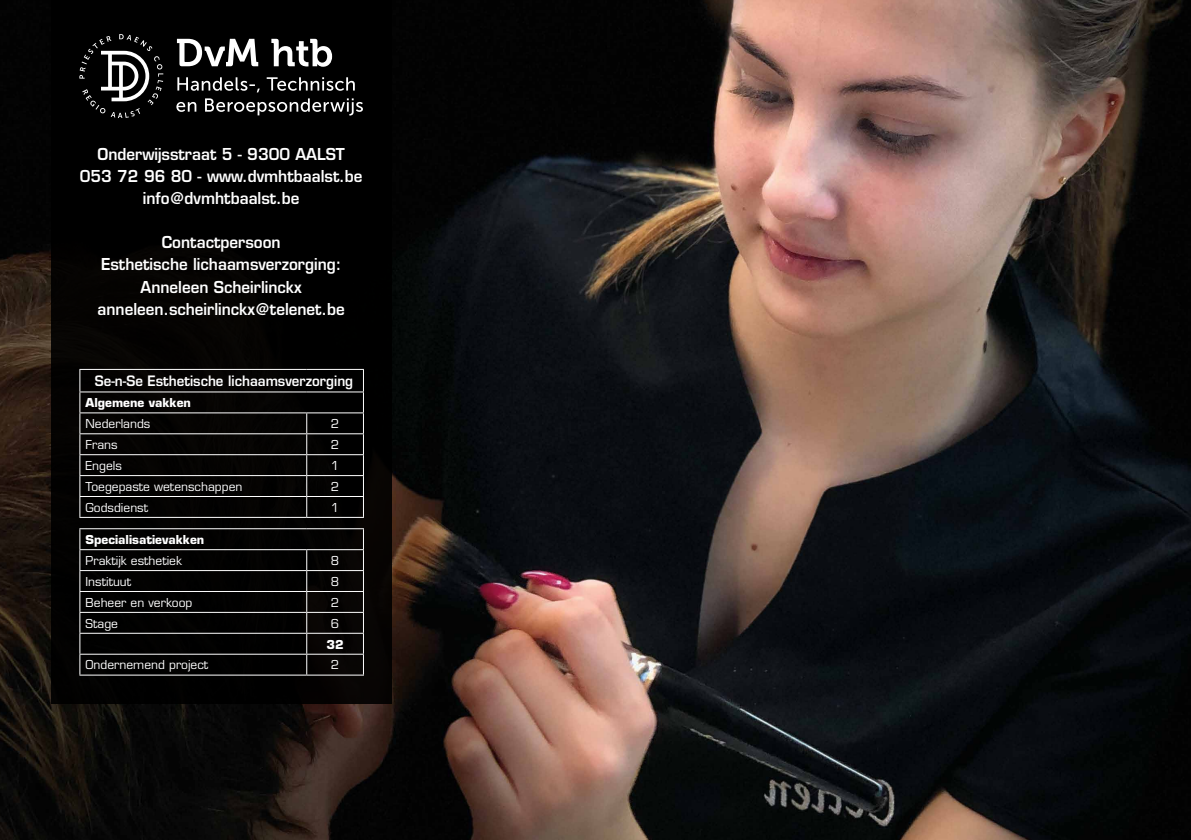
<style>
.page{position:relative;width:1191px;height:840px;background:#fff}
.page>*{position:absolute;margin:0;border:0;box-sizing:border-box;transform-origin:0 0}
.t1{font:600 16px/22px "Eurostile LT";color:#fff;text-align:center;scale:.95 1}
.t2{font:600 14px "Eurostile LT";color:#fff;scale:.95 1}
.t3{font:12px "Eurostile LT";color:#fff}
.t4{font:700 12px "Eurostile LT";color:#fff}
</style>
<div class="page">
<img style="left:0;top:0;width:1191px;height:839px">
<div style="left:51px;top:0;width:340px;height:703px;background:#000"></div>
<hr style="left:79px;top:369px;width:228px;height:1px;background:#fff">
<hr style="left:307px;top:369px;width:57px;height:1px;background:#fff">
<hr style="left:79px;top:391px;width:228px;height:1px;background:#fff">
<hr style="left:307px;top:391px;width:57px;height:1px;background:#fff">
<hr style="left:79px;top:412px;width:228px;height:1px;background:#fff">
<hr style="left:307px;top:412px;width:57px;height:1px;background:#fff">
<hr style="left:79px;top:433px;width:228px;height:1px;background:#fff">
<hr style="left:307px;top:433px;width:57px;height:1px;background:#fff">
<hr style="left:79px;top:454px;width:228px;height:1px;background:#fff">
<hr style="left:307px;top:454px;width:57px;height:1px;background:#fff">
<hr style="left:79px;top:475px;width:228px;height:1px;background:#fff">
<hr style="left:307px;top:475px;width:57px;height:1px;background:#fff">
<hr style="left:79px;top:495px;width:228px;height:1px;background:#fff">
<svg style="left:79px;top:370px;width:1px;height:146px"></svg>
<hr style="left:307px;top:495px;width:57px;height:1px;background:#fff">
<svg style="left:306px;top:413px;width:1px;height:103px"></svg>
<svg style="left:363px;top:370px;width:1px;height:146px"></svg>
<hr style="left:79px;top:549px;width:228px;height:1px;background:#fff">
<hr style="left:307px;top:549px;width:57px;height:1px;background:#fff">
<hr style="left:79px;top:569px;width:228px;height:1px;background:#fff">
<hr style="left:307px;top:569px;width:57px;height:1px;background:#fff">
<hr style="left:79px;top:590px;width:228px;height:1px;background:#fff">
<hr style="left:307px;top:590px;width:57px;height:1px;background:#fff">
<hr style="left:79px;top:611px;width:228px;height:1px;background:#fff">
<hr style="left:307px;top:611px;width:57px;height:1px;background:#fff">
<hr style="left:79px;top:632px;width:228px;height:1px;background:#fff">
<hr style="left:307px;top:632px;width:57px;height:1px;background:#fff">
<hr style="left:79px;top:653px;width:228px;height:1px;background:#fff">
<svg style="left:79px;top:529px;width:1px;height:145px"></svg>
<hr style="left:307px;top:653px;width:57px;height:1px;background:#fff">
<svg style="left:306px;top:550px;width:1px;height:124px"></svg>
<svg style="left:363px;top:529px;width:1px;height:145px"></svg>
<hr style="left:79px;top:674px;width:228px;height:1px;background:#fff">
<hr style="left:307px;top:674px;width:57px;height:1px;background:#fff">
<hr style="left:79px;top:516px;width:228px;height:1px;background:#fff">
<hr style="left:307px;top:516px;width:57px;height:1px;background:#fff">
<hr style="left:79px;top:528px;width:228px;height:1px;background:#fff">
<hr style="left:307px;top:528px;width:57px;height:1px;background:#fff">
<svg style="left:79px;top:34px;width:84px;height:84px"></svg>
<svg style="left:176px;top:98px;width:187px;height:17px"></svg>
<svg style="left:177px;top:77px;width:178px;height:15px"></svg>
<svg style="left:177px;top:39px;width:155px;height:28px"></svg>
<p class="t1" style="left:80px;top:143px;width:299px">Onderwijsstraat 5 - 9300 AALST<br>053 72 96 80 - www.dvmhtbaalst.be info@dvmhtbaalst.be</p>
<p class="t1" style="left:98px;top:231px;width:262px">Contactpersoon<br>Esthetische lichaamsverzorging:<br>Anneleen Scheirlinckx anneleen.scheirlinckx@telenet.be</p>
<p class="t2" style="left:95px;top:372px;width:273px">Se-n-Se Esthetische lichaamsverzorging</p>
<p class="t4" style="left:86px;top:395px;width:107px">Algemene vakken</p>
<p class="t3" style="left:86px;top:416px;width:66px">Nederlands</p>
<p class="t3" style="left:331px;top:416px;width:10px">2</p>
<p class="t3" style="left:86px;top:437px;width:34px">Frans</p>
<p class="t3" style="left:331px;top:437px;width:10px">2</p>
<p class="t3" style="left:86px;top:458px;width:38px">Engels</p>
<p class="t3" style="left:331px;top:458px;width:10px">1</p>
<p class="t3" style="left:86px;top:479px;width:158px">Toegepaste wetenschappen</p>
<p class="t3" style="left:331px;top:479px;width:10px">2</p>
<p class="t3" style="left:86px;top:500px;width:64px">Godsdienst</p>
<p class="t3" style="left:331px;top:500px;width:10px">1</p>
<p class="t4" style="left:86px;top:532px;width:120px">Specialisatievakken</p>
<p class="t3" style="left:86px;top:553px;width:98px">Praktijk esthetiek</p>
<p class="t3" style="left:331px;top:553px;width:10px">8</p>
<p class="t3" style="left:86px;top:574px;width:47px">Instituut</p>
<p class="t3" style="left:331px;top:574px;width:10px">8</p>
<p class="t3" style="left:86px;top:594px;width:108px">Beheer en verkoop</p>
<p class="t3" style="left:331px;top:594px;width:10px">2</p>
<p class="t3" style="left:86px;top:615px;width:34px">Stage</p>
<p class="t3" style="left:331px;top:615px;width:10px">6</p>
<p class="t4" style="left:326px;top:636px;width:19px">32</p>
<p class="t3" style="left:86px;top:657px;width:124px">Ondernemend project</p>
<p class="t3" style="left:331px;top:657px;width:10px">2</p>
</div>
